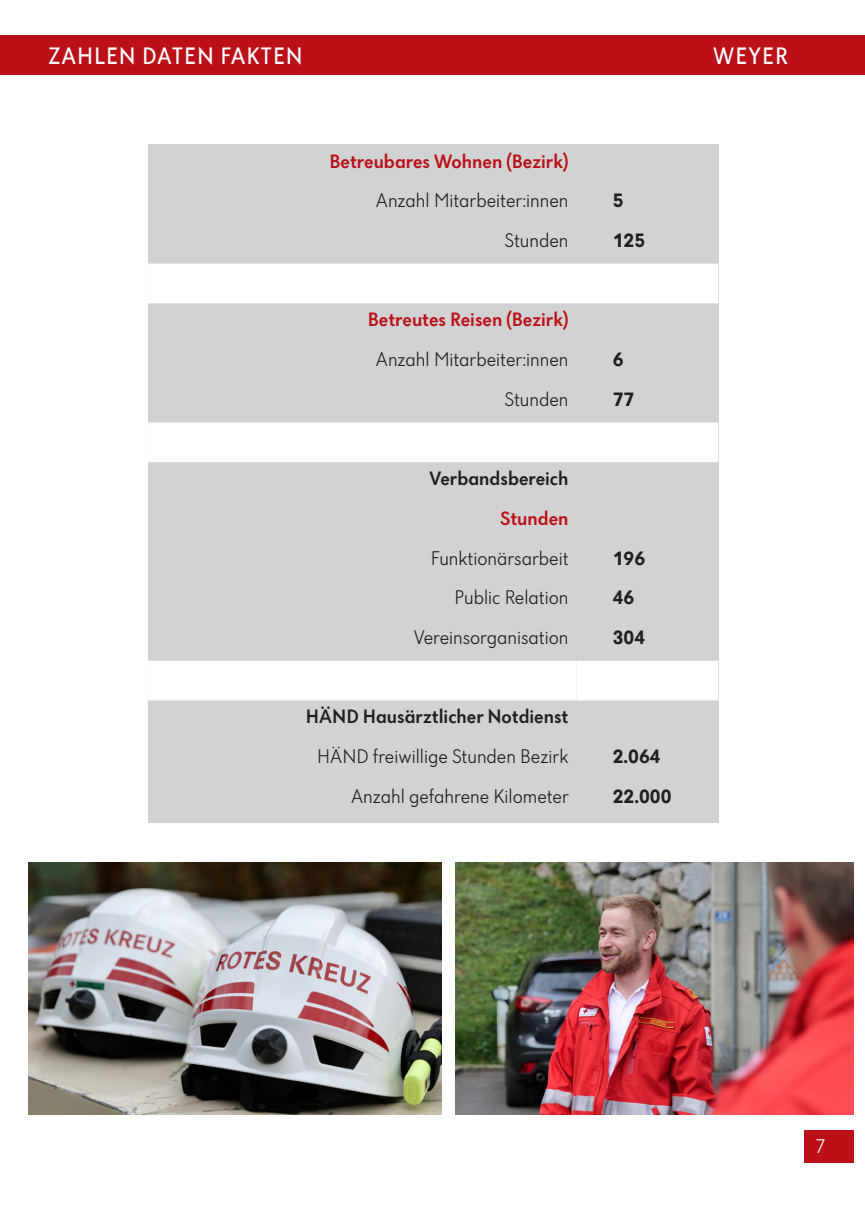
<style>
.page{position:relative;width:865px;height:1214px;background:#fff}
.page>*{position:absolute;margin:0;border:0;box-sizing:border-box;transform-origin:0 0}
.t1{font:24px "Dunant";letter-spacing:.035em;color:#fff}
.t2{font:300 20px "Dunant";color:#231f20}
.t3{font:500 20px "Dunant";color:#bb1018}
.t4{font:500 20px "Dunant";color:#231f20}
.t5{font:700 20px "Dunant";color:#231f20}
.t6{font:300 20px "Dunant";color:#fff}
</style>
<div class="page">
<div style="left:804px;top:1130px;width:49px;height:32px;background:#bb1018"></div>
<div style="left:0;top:35px;width:865px;height:40px;background:#bb1018"></div>
<div style="left:148px;top:144px;width:570px;height:678px;background:#d1d2d4"></div>
<svg style="left:148px;top:263px;width:570px;height:437px"></svg>
<div style="left:576px;top:660px;width:142px;height:40px;background:#fff"></div>
<img style="left:28px;top:862px;width:413px;height:252px">
<img style="left:455px;top:862px;width:398px;height:252px">
<p class="t1" style="left:48px;top:43px;width:256px">ZAHLEN DATEN FAKTEN</p>
<p class="t1" style="left:712px;top:43px;width:77px">WEYER</p>
<p class="t3" style="left:329px;top:149px;width:240px">Betreubares Wohnen (Bezirk)</p>
<p class="t2" style="left:376px;top:190px;width:194px">Anzahl Mitarbeiter:innen</p>
<p class="t5" style="left:613px;top:189px;width:12px">5</p>
<p class="t2" style="left:504px;top:229px;width:65px">Stunden</p>
<p class="t5" style="left:613px;top:229px;width:34px">125</p>
<p class="t3" style="left:368px;top:308px;width:202px">Betreutes Reisen (Bezirk)</p>
<p class="t2" style="left:376px;top:348px;width:194px">Anzahl Mitarbeiter:innen</p>
<p class="t5" style="left:613px;top:348px;width:12px">6</p>
<p class="t2" style="left:504px;top:388px;width:65px">Stunden</p>
<p class="t5" style="left:613px;top:387px;width:23px">77</p>
<p class="t4" style="left:429px;top:467px;width:141px">Verbandsbereich</p>
<p class="t3" style="left:500px;top:507px;width:70px">Stunden</p>
<p class="t2" style="left:431px;top:547px;width:139px">Funktionärsarbeit</p>
<p class="t5" style="left:613px;top:546px;width:34px">196</p>
<p class="t2" style="left:454px;top:587px;width:115px">Public Relation</p>
<p class="t5" style="left:613px;top:586px;width:23px">46</p>
<p class="t2" style="left:413px;top:626px;width:157px">Vereinsorganisation</p>
<p class="t5" style="left:613px;top:625px;width:34px">304</p>
<p class="t4" style="left:306px;top:705px;width:264px">HÄND Hausärztlicher Notdienst</p>
<p class="t2" style="left:317px;top:745px;width:253px">HÄND freiwillige Stunden Bezirk</p>
<p class="t5" style="left:613px;top:744px;width:49px">2.064</p>
<p class="t2" style="left:351px;top:785px;width:219px">Anzahl gefahrene Kilometer</p>
<p class="t5" style="left:613px;top:784px;width:60px">22.000</p>
<p class="t6" style="left:815px;top:1135px;width:11px">7</p>
</div>
